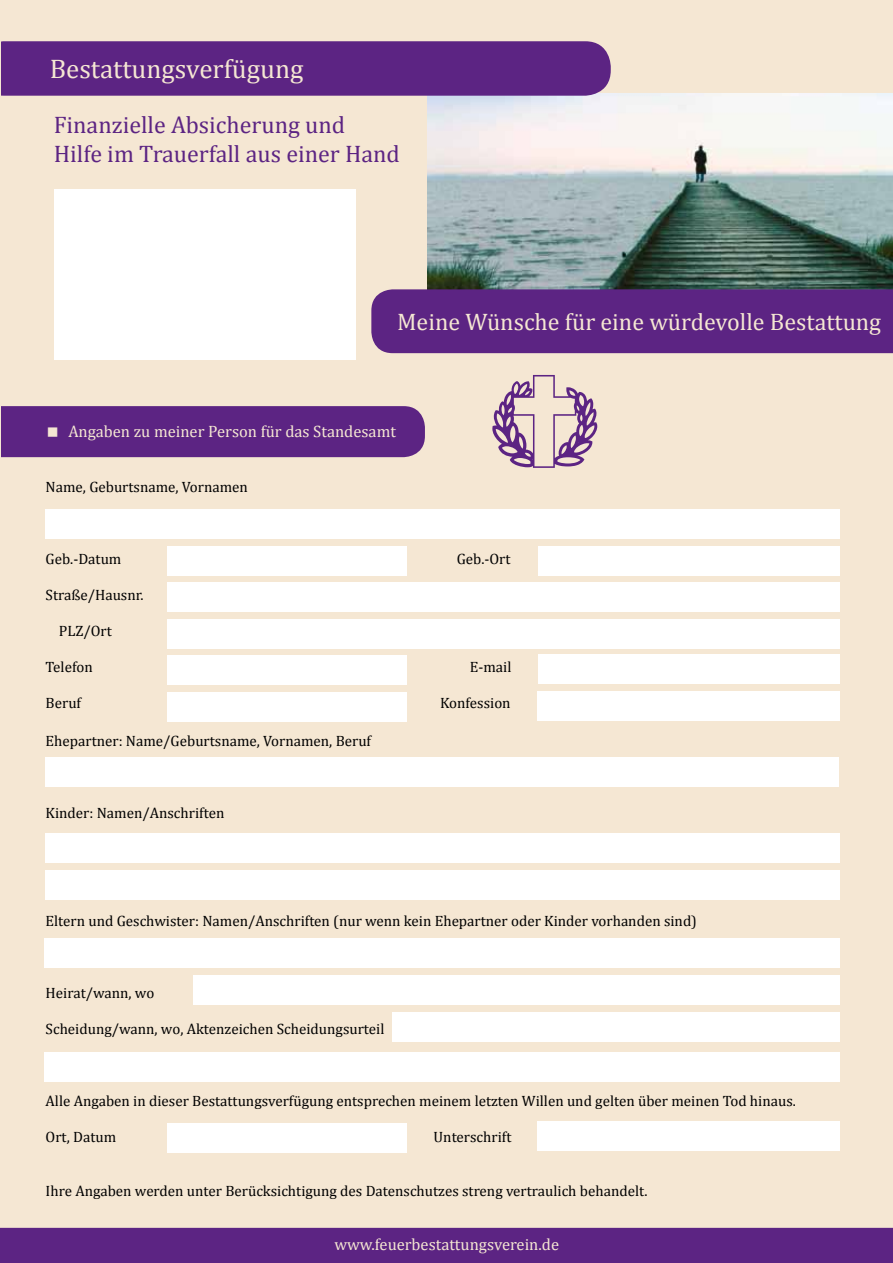
<style>
.page{position:relative;width:893px;height:1263px;background:#f5e7d3}
.page>*{position:absolute;margin:0;border:0;box-sizing:border-box;transform-origin:0 0}
.t1{font:27px "Cambria";color:#f5e7d3}
.t2{font:24px/28.8px "Cambria";color:#5c2483}
.t3{font:24px "Cambria";color:#f5e7d3}
.t4{font:16.5px "Cambria";color:#f5e7d3}
.t5{font:15px "Cambria";color:#000}
</style>
<div class="page">
<img style="left:428px;top:93px;width:465px;height:196px">
<div style="left:1px;top:41px;width:610px;height:55px;background:#5c2483"></div>
<svg style="left:492px;top:375px;width:105px;height:93px"></svg>
<div style="left:0;top:1228px;width:893px;height:35px;background:#5c2483"></div>
<div style="left:371px;top:289px;width:522px;height:64px;background:#5c2483"></div>
<div style="left:46px;top:509px;width:794px;height:30px;background:#fff"></div>
<div style="left:167px;top:582px;width:673px;height:30px;background:#fff"></div>
<div style="left:167px;top:655px;width:239px;height:30px;background:#fff"></div>
<div style="left:538px;top:654px;width:302px;height:30px;background:#fff"></div>
<div style="left:167px;top:692px;width:239px;height:30px;background:#fff"></div>
<div style="left:538px;top:691px;width:302px;height:30px;background:#fff"></div>
<div style="left:167px;top:546px;width:239px;height:30px;background:#fff"></div>
<div style="left:167px;top:619px;width:673px;height:29px;background:#fff"></div>
<div style="left:538px;top:546px;width:302px;height:30px;background:#fff"></div>
<div style="left:46px;top:757px;width:793px;height:30px;background:#fff"></div>
<div style="left:45px;top:833px;width:795px;height:29px;background:#fff"></div>
<div style="left:45px;top:870px;width:795px;height:29px;background:#fff"></div>
<div style="left:194px;top:975px;width:646px;height:30px;background:#fff"></div>
<div style="left:392px;top:1012px;width:448px;height:30px;background:#fff"></div>
<div style="left:45px;top:938px;width:795px;height:29px;background:#fff"></div>
<div style="left:45px;top:1052px;width:795px;height:29px;background:#fff"></div>
<div style="left:167px;top:1123px;width:239px;height:30px;background:#fff"></div>
<div style="left:537px;top:1121px;width:303px;height:29px;background:#fff"></div>
<div style="left:54px;top:189px;width:301px;height:170px;background:#fff"></div>
<div style="left:1px;top:406px;width:424px;height:51px;background:#5c2483"></div>
<h1 class="t1" style="left:50px;top:53px;width:255px">Bestattungsverfügung</h1>
<h2 class="t2" style="left:54px;top:110px;width:348px">Finanzielle Absicherung und<br>Hilfe im Trauerfall aus einer Hand</h2>
<h2 class="t3" style="left:397px;top:308px;width:486px">Meine Wünsche für eine würdevolle Bestattung</h2>
<p class="t4" style="left:68px;top:421px;width:329px">Angaben zu meiner Person für das Standesamt</p>
<p class="t5" style="left:46px;top:478px;width:204px">Name, Geburtsname, Vornamen</p>
<p class="t5" style="left:46px;top:550px;width:77px">Geb.-Datum</p>
<p class="t5" style="left:457px;top:550px;width:55px">Geb.-Ort</p>
<p class="t5" style="left:46px;top:586px;width:99px">Straße/Hausnr.</p>
<p class="t5" style="left:59px;top:622px;width:55px">PLZ/Ort</p>
<p class="t5" style="left:46px;top:658px;width:49px">Telefon</p>
<p class="t5" style="left:470px;top:658px;width:43px">E-mail</p>
<p class="t5" style="left:46px;top:694px;width:37px">Beruf</p>
<p class="t5" style="left:440px;top:694px;width:72px">Konfession</p>
<p class="t5" style="left:46px;top:732px;width:327px">Ehepartner: Name/Geburtsname, Vornamen, Beruf</p>
<p class="t5" style="left:46px;top:804px;width:180px">Kinder: Namen/Anschriften</p>
<p class="t5" style="left:46px;top:912px;width:653px">Eltern und Geschwister: Namen/Anschriften (nur wenn kein Ehepartner oder Kinder vorhanden sind)</p>
<p class="t5" style="left:46px;top:984px;width:110px">Heirat/wann, wo</p>
<p class="t5" style="left:46px;top:1020px;width:340px">Scheidung/wann, wo, Aktenzeichen Scheidungsurteil</p>
<p class="t5" style="left:46px;top:1092px;width:752px">Alle Angaben in dieser Bestattungsverfügung entsprechen meinem letzten Willen und gelten über meinen Tod hinaus.</p>
<p class="t5" style="left:46px;top:1128px;width:72px">Ort, Datum</p>
<p class="t5" style="left:434px;top:1128px;width:79px">Unterschrift</p>
<p class="t5" style="left:46px;top:1182px;width:603px">Ihre Angaben werden unter Berücksichtigung des Datenschutzes streng vertraulich behandelt.</p>
<p class="t4" style="left:334px;top:1235px;width:226px">www.feuerbestattungsverein.de</p>
</div>
